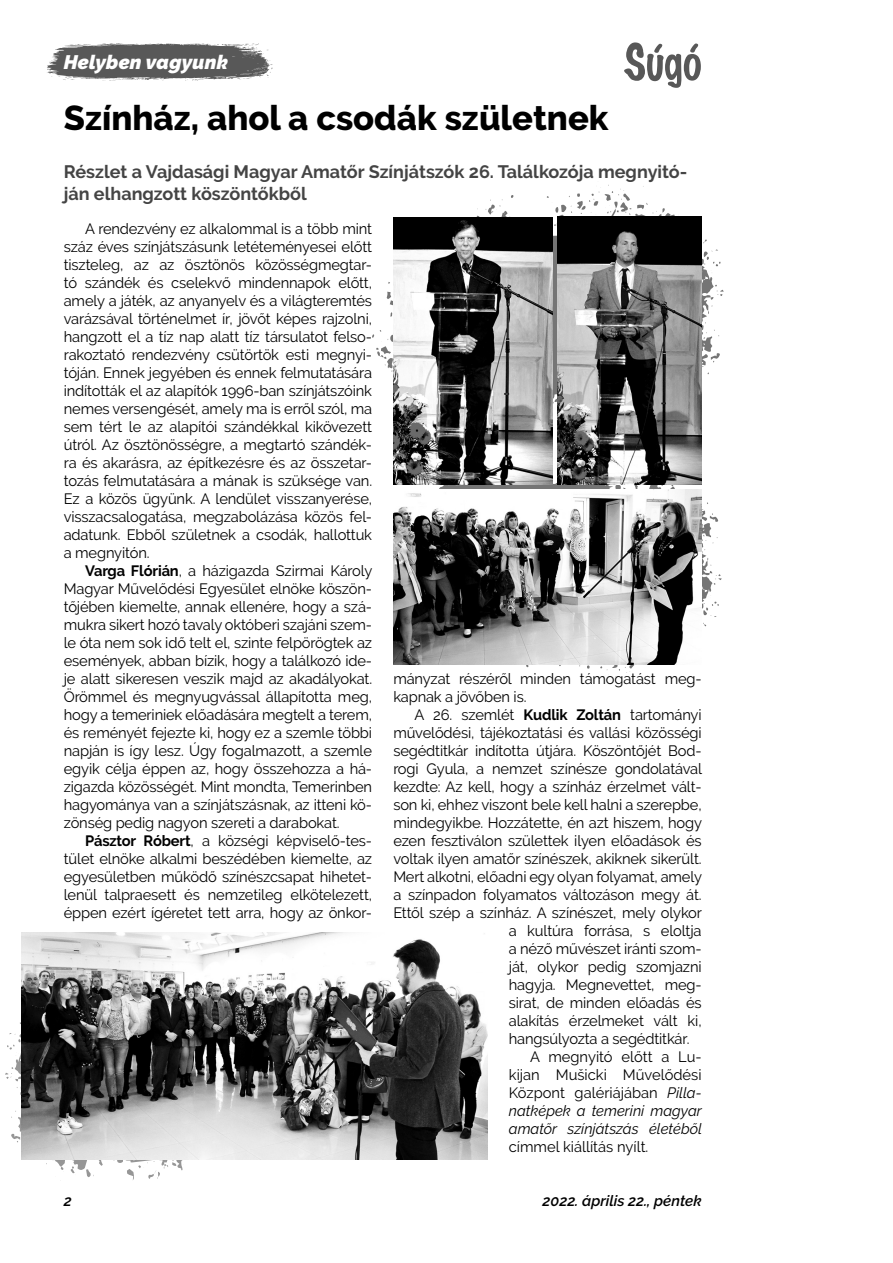
<style>
.page{position:relative;width:893px;height:1263px;background:#fff}
.page>*{position:absolute;margin:0;border:0;box-sizing:border-box;transform-origin:0 0}
.t1{font:800 34.5px "Raleway";color:#000}
.t2{font:italic 900 19.5px "Raleway";letter-spacing:.01em;color:#fff}
.t3{font:700 18px/21.6px "Raleway";color:#444}
.t4{font:15px/18px "Raleway";letter-spacing:-.01em;color:#000;text-align:justify}
.t5{font:italic 15px "Raleway";color:#000}
.t6{font:italic 600 15px "Raleway";color:#000}
.s1{font-weight:700}
.s2{font-style:italic}
</style>
<div class="page">
<svg style="left:624px;top:42px;width:77px;height:46px"></svg>
<svg style="left:47px;top:43px;width:226px;height:38px;background:#7b7b7b"></svg>
<svg style="left:398px;top:466px;width:324px;height:211px"></svg>
<svg style="left:372px;top:184px;width:352px;height:230px"></svg>
<svg style="left:5px;top:1022px;width:350px;height:158px"></svg>
<img style="left:21px;top:933px;width:467px;height:226px">
<img style="left:393px;top:490px;width:309px;height:174px">
<img style="left:557px;top:217px;width:145px;height:268px">
<img style="left:393px;top:217px;width:159px;height:268px">
<h2 class="t2" style="left:64px;top:51px;width:166px">Helyben vagyunk</h2>
<h1 class="t1" style="left:64px;top:98px;width:546px">Színház, ahol a csodák születnek</h1>
<p class="t3" style="left:64px;top:161px;width:625px">Részlet a Vajdasági Magyar Amatőr Színjátszók 26. Találkozója megnyitó&shy;ján elhangzott köszöntőkből</p>
<p class="t4" style="left:64px;top:220px;width:310px;text-indent:21px">A rendezvény ez alkalommal is a több mint száz éves színjátszásunk letéteményesei előtt tiszteleg, az az ösztönös közösségmegtar&shy;tó szándék és cselekvő mindennapok előtt, amely a játék, az anyanyelv és a világteremtés varázsával történelmet ír, jövőt képes rajzolni, hangzott el a tíz nap alatt tíz társulatot felso&shy;rakoztató rendezvény csütörtök esti megnyi&shy;tóján. Ennek jegyében és ennek felmutatására indították el az alapítók 1996-ban színjátszóink nemes versengését, amely ma is erről szól, ma sem tért le az alapítói szándékkal kikövezett útról. Az ösztönösségre, a megtartó szándék&shy;ra és akarásra, az építkezésre és az összetar&shy;tozás felmutatására a mának is szüksége van.<br>Ez a közös ügyünk. A lendület visszanyerése, visszacsalogatása, megzabolázása közös fel&shy;adatunk. Ebből születnek a csodák, hallottuk a megnyitón.</p>
<p class="t4" style="left:64px;top:562px;width:310px;text-indent:21px"><span class="s1">Varga Flórián</span>, a házigazda Szirmai Károly Magyar Művelődési Egyesület elnöke köszön&shy;tőjében kiemelte, annak ellenére, hogy a szá&shy;mukra sikert hozó tavaly októberi szajáni szem&shy;le óta nem sok idő telt el, szinte felpörögtek az események, abban bízik, hogy a találkozó ide&shy;je alatt sikeresen veszik majd az akadályokat.<br>Örömmel és megnyugvással állapította meg, hogy a temeriniek előadására megtelt a terem, és reményét fejezte ki, hogy ez a szemle többi napján is így lesz. Úgy fogalmazott, a szemle egyik célja éppen az, hogy összehozza a há&shy;zigazda közösségét. Mint mondta, Temerinben hagyománya van a színjátszásnak, az itteni kö&shy;zönség pedig nagyon szereti a darabokat.</p>
<p class="t4" style="left:64px;top:832px;width:310px;text-indent:21px"><span class="s1">Pásztor Róbert</span>, a községi képviselő-tes&shy;tület elnöke alkalmi beszédében kiemelte, az egyesületben működő színészcsapat hihetet&shy;lenül talpraesett és nemzetileg elkötelezett, éppen ezért ígéretet tett arra, hogy az önkor-</p>
<p class="t4" style="left:393px;top:670px;width:310px">mányzat részéről minden támogatást meg&shy;kapnak a jövőben is.</p>
<p class="t4" style="left:415px;top:706px;width:289px">A 26. szemlét <span class="s1">Kudlik Zoltán</span> tartományi</p>
<p class="t4" style="left:393px;top:724px;width:310px">művelődési, tájékoztatási és vallási közösségi</p>
<p class="t4" style="left:393px;top:742px;width:310px">segédtitkár indította útjára. Köszöntőjét Bod-</p>
<p class="t4" style="left:393px;top:760px;width:310px">rogi Gyula, a nemzet színésze gondolatával</p>
<p class="t4" style="left:393px;top:778px;width:310px">kezdte: Az kell, hogy a színház érzelmet vált-</p>
<p class="t4" style="left:393px;top:796px;width:310px">son ki, ehhez viszont bele kell halni a szerepbe,</p>
<p class="t4" style="left:393px;top:814px;width:310px">mindegyikbe. Hozzátette, én azt hiszem, hogy</p>
<p class="t4" style="left:393px;top:832px;width:310px">ezen fesztiválon születtek ilyen előadások és</p>
<p class="t4" style="left:393px;top:850px;width:310px">voltak ilyen amatőr színészek, akiknek sikerült.</p>
<p class="t4" style="left:393px;top:868px;width:310px">Mert alkotni, előadni egy olyan folyamat, amely</p>
<p class="t4" style="left:393px;top:886px;width:310px">a színpadon folyamatos változáson megy át.</p>
<p class="t4" style="left:393px;top:904px;width:310px">Ettől szép a színház. A színészet, mely olykor</p>
<p class="t4" style="left:509px;top:922px;width:194px">a kultúra forrása, s eloltja</p>
<p class="t4" style="left:509px;top:940px;width:194px">a néző művészet iránti szom-</p>
<p class="t4" style="left:509px;top:958px;width:194px">ját, olykor pedig szomjazni</p>
<p class="t4" style="left:509px;top:976px;width:194px">hagyja. Megnevettet, meg-</p>
<p class="t4" style="left:509px;top:994px;width:194px">sirat, de minden előadás és</p>
<p class="t4" style="left:509px;top:1012px;width:194px">alakítás érzelmeket vált ki,</p>
<p class="t4" style="left:509px;top:1030px;width:182px">hangsúlyozta a segédtitkár.</p>
<p class="t4" style="left:530px;top:1048px;width:173px">A megnyitó előtt a Lu-</p>
<p class="t4" style="left:509px;top:1066px;width:194px">kijan Mušicki Művelődési</p>
<p class="t4" style="left:509px;top:1084px;width:194px">Központ galériájában <span class="s2">Pilla-</span></p>
<p class="t5" style="left:509px;top:1102px;width:195px">natképek a temerini magyar</p>
<p class="t5" style="left:509px;top:1120px;width:195px">amatőr színjátszás életéből</p>
<p class="t4" style="left:509px;top:1138px;width:141px">címmel kiállítás nyílt.</p>
<p class="t6" style="left:64px;top:1192px;width:9px">2</p>
<p class="t6" style="left:543px;top:1192px;width:161px">2022. április 22., péntek</p>
</div>
